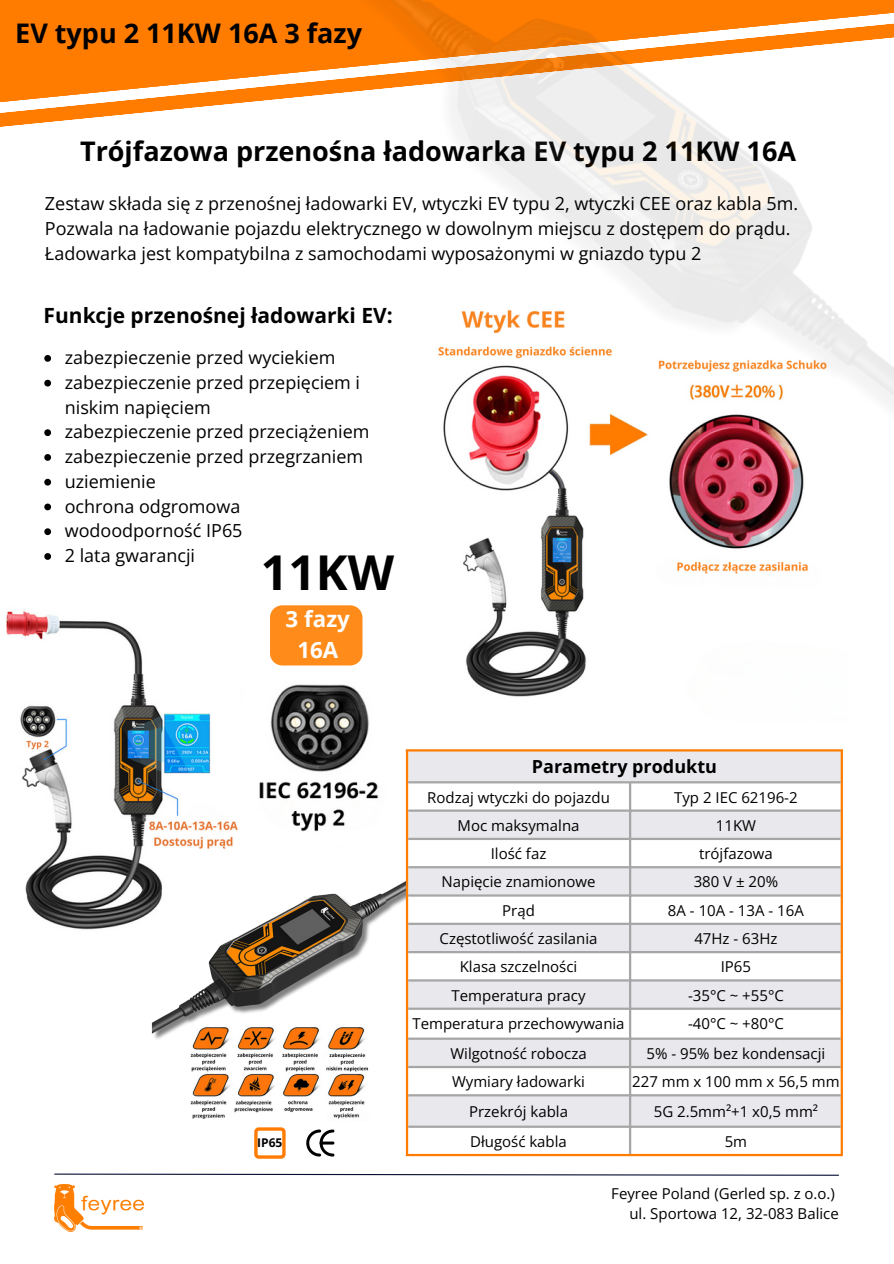
<style>
.page{position:relative;width:894px;height:1264px;background:#fff}
.page>*{position:absolute;margin:0;border:0;box-sizing:border-box;transform-origin:0 0}
.t1{font:700 48px "Open Sans";color:#000}
.t2{font:700 27px "Open Sans";color:#000}
.t3{font:700 22.35px/30.9px "Open Sans";color:#fefefe;text-align:center}
.t4{font:700 21px "Open Sans";color:#000}
.t5{font:18px/24.8px "Open Sans";color:#000}
.t6{font:700 18px "Open Sans";color:#000}
.t7{font:15px/20.2px "Open Sans";color:#000;text-align:right}
.t8{font:700 12px "Open Sans";color:#000}
</style>
<div class="page">
<svg style="left:54px;top:1173px;width:785px;height:3px"></svg>
<img style="left:54px;top:1184px;width:89px;height:47px">
<svg style="left:0;top:0;width:253px;height:127px;fill:#ff7c00"></svg>
<svg style="left:306px;top:1134px;width:28px;height:22px"></svg>
<svg style="left:254px;top:1134px;width:31px;height:24px"></svg>
<img style="left:151px;top:877px;width:255px;height:257px">
<img style="left:259px;top:781px;width:120px;height:51px">
<img style="left:270px;top:684px;width:99px;height:88px">
<svg style="left:44px;top:355px;width:7px;height:7px"></svg>
<svg style="left:44px;top:380px;width:7px;height:6px"></svg>
<svg style="left:44px;top:429px;width:7px;height:7px"></svg>
<svg style="left:44px;top:454px;width:7px;height:7px"></svg>
<svg style="left:44px;top:479px;width:7px;height:6px"></svg>
<svg style="left:44px;top:503px;width:7px;height:7px"></svg>
<svg style="left:44px;top:528px;width:7px;height:7px"></svg>
<svg style="left:44px;top:553px;width:7px;height:7px"></svg>
<div style="left:408px;top:751px;width:432px;height:30px;background:#e9e9ed"></div>
<svg style="left:408px;top:783px;width:432px;height:370px"></svg>
<hr style="left:406px;top:751px;width:2px;height:402px;background:#ff7c00">
<hr style="left:840px;top:751px;width:2px;height:402px;background:#ff7c00">
<hr style="left:406px;top:749px;width:436px;height:2px;background:#ff7c00">
<hr style="left:406px;top:1153px;width:436px;height:3px;background:#ff7c00">
<hr style="left:628px;top:783px;width:3px;height:370px;background:#a6a6a6">
<hr style="left:408px;top:781px;width:432px;height:2px;background:#a6a6a6">
<hr style="left:408px;top:809px;width:432px;height:2px;background:#a6a6a6">
<hr style="left:408px;top:837px;width:432px;height:3px;background:#a6a6a6">
<hr style="left:408px;top:866px;width:432px;height:2px;background:#a6a6a6">
<hr style="left:408px;top:894px;width:432px;height:2px;background:#a6a6a6">
<hr style="left:408px;top:922px;width:432px;height:3px;background:#a6a6a6">
<hr style="left:408px;top:951px;width:432px;height:2px;background:#a6a6a6">
<hr style="left:408px;top:979px;width:432px;height:2px;background:#a6a6a6">
<hr style="left:408px;top:1007px;width:432px;height:2px;background:#a6a6a6">
<hr style="left:408px;top:1037px;width:432px;height:2px;background:#a6a6a6">
<hr style="left:408px;top:1065px;width:432px;height:3px;background:#a6a6a6">
<hr style="left:408px;top:1094px;width:432px;height:2px;background:#a6a6a6">
<hr style="left:408px;top:1125px;width:432px;height:2px;background:#a6a6a6">
<img style="left:6px;top:610px;width:234px;height:324px">
<img style="left:466px;top:661px;width:120px;height:36px">
<img style="left:253px;top:0;width:640px;height:661px">
<div style="left:270px;top:605px;width:92px;height:60px;background:#ff8c1a;border-radius:12px"></div>
<h3 class="t2" style="left:15px;top:14px;width:348px">EV typu 2 11KW 16A 3 fazy</h3>
<h3 class="t2" style="left:80px;top:132px;width:717px">Trójfazowa przenośna ładowarka EV typu 2 11KW 16A</h3>
<p class="t5" style="left:45px;top:191px;width:754px">Zestaw składa się z przenośnej ładowarki EV, wtyczki EV typu 2, wtyczki CEE oraz kabla 5m.<br>Pozwala na ładowanie pojazdu elektrycznego w dowolnym miejscu z dostępem do prądu.<br>Ładowarka jest kompatybilna z samochodami wyposażonymi w gniazdo typu 2</p>
<p class="t4" style="left:44px;top:300px;width:350px">Funkcje przenośnej ładowarki EV:</p>
<p class="t5" style="left:65px;top:344px;width:272px">zabezpieczenie przed wyciekiem</p>
<p class="t5" style="left:65px;top:369px;width:297px">zabezpieczenie przed przepięciem i niskim napięciem</p>
<p class="t5" style="left:65px;top:419px;width:306px">zabezpieczenie przed przeciążeniem</p>
<p class="t5" style="left:65px;top:443px;width:300px">zabezpieczenie przed przegrzaniem</p>
<p class="t5" style="left:65px;top:468px;width:93px">uziemienie</p>
<p class="t5" style="left:65px;top:493px;width:177px">ochrona odgromowa</p>
<p class="t5" style="left:65px;top:518px;width:179px">wodoodporność IP65</p>
<h1 class="t5" style="left:65px;top:542px;width:132px">2 lata gwarancji</h1>
<p class="t1" style="left:261px;top:538px;width:135px">11KW</p>
<p class="t3" style="left:285px;top:603px;width:66px">3 fazy<br>16A</p>
<p class="t8" style="left:257px;top:1134px;width:27px">IP65</p>
<p class="t6" style="left:531px;top:753px;width:186px">Parametry produktu</p>
<p class="t7" style="left:427px;top:786px;width:184px">Rodzaj wtyczki do pojazdu</p>
<p class="t7" style="left:674px;top:786px;width:125px">Typ 2 IEC 62196-2</p>
<p class="t7" style="left:457px;top:815px;width:123px">Moc maksymalna</p>
<p class="t7" style="left:715px;top:815px;width:42px">11KW</p>
<p class="t7" style="left:490px;top:843px;width:57px">Ilość faz</p>
<p class="t7" style="left:698px;top:843px;width:75px">trójfazowa</p>
<p class="t7" style="left:441px;top:871px;width:155px">Napięcie znamionowe</p>
<p class="t7" style="left:693px;top:871px;width:86px">380 V ± 20%</p>
<p class="t7" style="left:502px;top:899px;width:34px">Prąd</p>
<p class="t7" style="left:667px;top:899px;width:137px">8A - 10A - 13A - 16A</p>
<p class="t7" style="left:439px;top:928px;width:159px">Częstotliwość zasilania</p>
<p class="t7" style="left:694px;top:928px;width:85px">47Hz - 63Hz</p>
<p class="t7" style="left:459px;top:956px;width:119px">Klasa szczelności</p>
<p class="t7" style="left:720px;top:956px;width:32px">IP65</p>
<p class="t7" style="left:451px;top:984px;width:135px">Temperatura pracy</p>
<p class="t7" style="left:687px;top:984px;width:97px">-35°C ~ +55°C</p>
<p class="t7" style="left:412px;top:1013px;width:214px">Temperatura przechowywania</p>
<p class="t7" style="left:687px;top:1013px;width:97px">-40°C ~ +80°C</p>
<p class="t7" style="left:450px;top:1043px;width:138px">Wilgotność robocza</p>
<p class="t7" style="left:646px;top:1043px;width:180px">5% - 95% bez kondensacji</p>
<p class="t7" style="left:452px;top:1071px;width:134px">Wymiary ładowarki</p>
<p class="t7" style="left:632px;top:1071px;width:209px">227 mm x 100 mm x 56,5 mm</p>
<p class="t7" style="left:469px;top:1100px;width:100px">Przekrój kabla</p>
<p class="t7" style="left:653px;top:1100px;width:166px">5G 2.5mm²+1 x0,5 mm²</p>
<p class="t7" style="left:470px;top:1130px;width:98px">Długość kabla</p>
<p class="t7" style="left:724px;top:1130px;width:24px">5m</p>
<p class="t7" style="left:611px;top:1182px;width:229px">Feyree Poland (Gerled sp. z o.o.) ul. Sportowa 12, 32-083 Balice</p>
</div>
